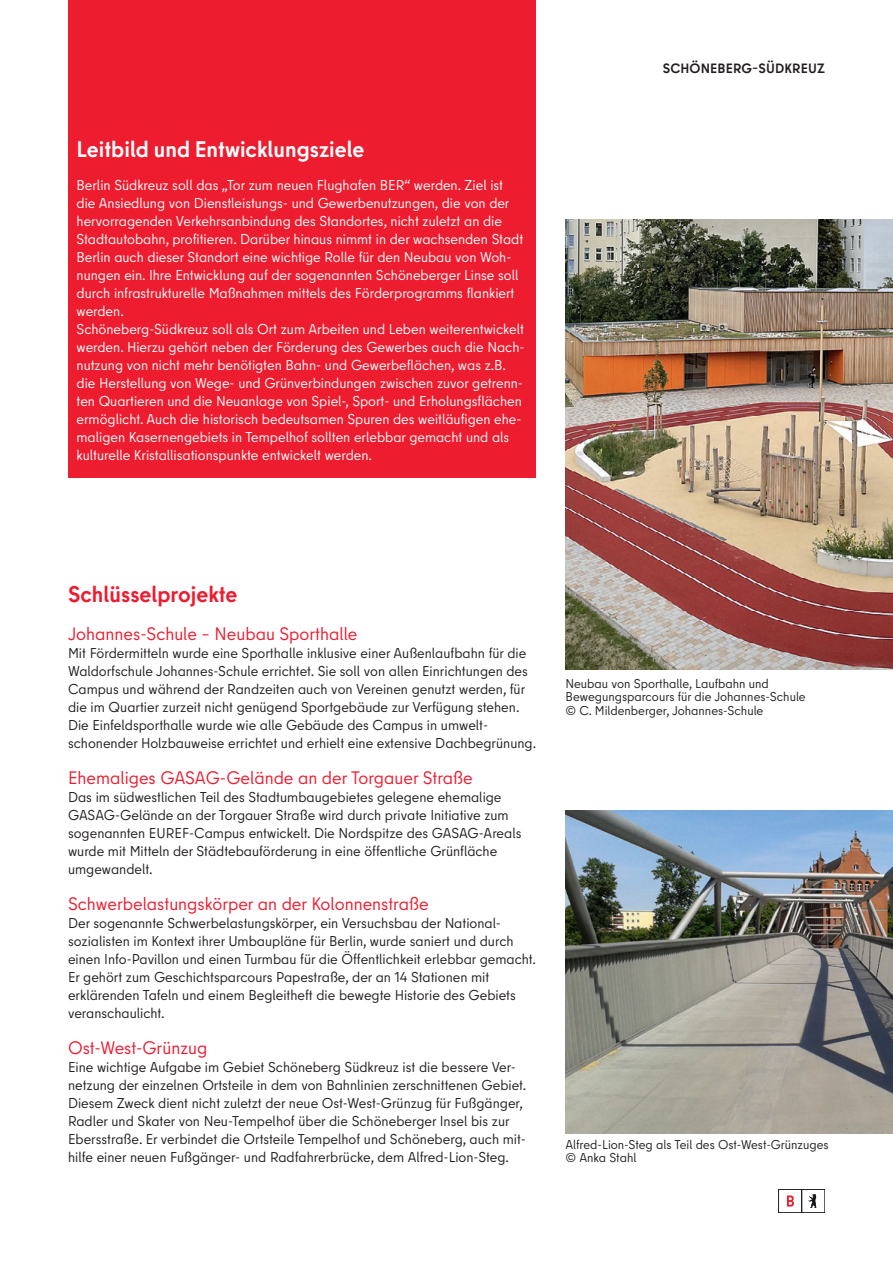
<style>
.page{position:relative;width:893px;height:1263px;background:#fff}
.page>*{position:absolute;margin:0;border:0;box-sizing:border-box;transform-origin:0 0}
.p-Leitbild{font:700 22.5px "Berlin Type";color:#fff}
.p-Charakt-Schluessel{font:700 22.5px "Berlin Type";color:#ed1c2f}
.p-Spalten-ZÜ{font:18px "Berlin Type";color:#ed1c2f}
.p-Spaltentext{font:14.25px/18px "Berlin Type";color:#231f20}
.P-im-Kasten-leitbild{font:14.25px/18px "Berlin Type";color:#fff}
.t1{font:700 13.5px "Berlin Type";letter-spacing:.01em;color:#231f20}
.p-bildunter-1sp-einzug{font:12.75px/13.5px "Berlin Type";color:#231f20}
</style>
<div class="page">
<svg style="left:778px;top:1189px;width:47px;height:23px"></svg>
<div style="left:68px;top:0;width:468px;height:219px;background:#ed1c2f"></div>
<div style="left:68px;top:167px;width:468px;height:311px;background:#ed1c2f"></div>
<img style="left:566px;top:219px;width:327px;height:451px">
<img style="left:566px;top:810px;width:327px;height:323px">
<p class="p-Leitbild" style="left:77px;top:135px;width:290px">Leitbild und Entwicklungsziele</p>
<p class="P-im-Kasten-leitbild" style="left:77px;top:176px;width:449px">Berlin Südkreuz soll das „Tor zum neuen Flughafen BER“ werden. Ziel ist die Ansiedlung von Dienstleistungs- und Gewerbenutzungen, die von der hervorragenden Verkehrsanbindung des Standortes, nicht zuletzt an die Stadtautobahn, profitieren. Darüber hinaus nimmt in der wachsenden Stadt Berlin auch dieser Standort eine wichtige Rolle für den Neubau von Woh&shy;nungen ein. Ihre Entwicklung auf der sogenannten Schöneberger Linse soll durch infrastrukturelle Maßnahmen mittels des Förderprogramms flankiert werden.<br>Schöneberg-Südkreuz soll als Ort zum Arbeiten und Leben weiterentwickelt werden. Hierzu gehört neben der Förderung des Gewerbes auch die Nach&shy;nutzung von nicht mehr benötigten Bahn- und Gewerbeflächen, was z.B. die Herstellung von Wege- und Grünverbindungen zwischen zuvor getrenn&shy;ten Quartieren und die Neuanlage von Spiel-, Sport- und Erholungsflächen ermöglicht. Auch die historisch bedeutsamen Spuren des weitläufigen ehe&shy;maligen Kasernengebiets in Tempelhof sollten erlebbar gemacht und als kulturelle Kristallisationspunkte entwickelt werden.</p>
<p class="t1" style="left:663px;top:59px;width:164px">SCHÖNEBERG–SÜDKREUZ</p>
<p class="p-Charakt-Schluessel" style="left:68px;top:580px;width:171px">Schlüsselprojekte</p>
<p class="p-Spalten-ZÜ" style="left:68px;top:623px;width:291px">Johannes-Schule – Neubau Sporthalle</p>
<p class="p-Spaltentext" style="left:68px;top:644px;width:470px">Mit Fördermitteln wurde eine Sporthalle inklusive einer Außenlaufbahn für die Waldorfschule Johannes-Schule errichtet. Sie soll von allen Einrichtungen des Campus und während der Randzeiten auch von Vereinen genutzt werden, für die im Quartier zurzeit nicht genügend Sportgebäude zur Verfügung stehen.<br>Die Einfeldsporthalle wurde wie alle Gebäude des Campus in umwelt&shy;schonender Holzbauweise errichtet und erhielt eine extensive Dachbegrünung.</p>
<p class="p-Spalten-ZÜ" style="left:68px;top:767px;width:406px">Ehemaliges GASAG-Gelände an der Torgauer Straße</p>
<p class="p-Spaltentext" style="left:68px;top:788px;width:455px">Das im südwestlichen Teil des Stadtumbaugebietes gelegene ehemalige GASAG-Gelände an der Torgauer Straße wird durch private Initiative zum sogenannten EUREF-Campus entwickelt. Die Nordspitze des GASAG-Areals wurde mit Mitteln der Städtebauförderung in eine öffentliche Grünfläche umgewandelt.</p>
<p class="p-Spalten-ZÜ" style="left:68px;top:893px;width:362px">Schwerbelastungskörper an der Kolonnenstraße</p>
<p class="p-Spaltentext" style="left:68px;top:914px;width:469px">Der sogenannte Schwerbelastungskörper, ein Versuchsbau der National&shy;sozialisten im Kontext ihrer Umbaupläne für Berlin, wurde saniert und durch einen Info-Pavillon und einen Turmbau für die Öffentlichkeit erlebbar gemacht.<br>Er gehört zum Geschichtsparcours Papestraße, der an 14 Stationen mit erklärenden Tafeln und einem Begleitheft die bewegte Historie des Gebiets veranschaulicht.</p>
<p class="p-Spalten-ZÜ" style="left:68px;top:1037px;width:141px">Ost-West-Grünzug</p>
<p class="p-Spaltentext" style="left:68px;top:1058px;width:460px">Eine wichtige Aufgabe im Gebiet Schöneberg Südkreuz ist die bessere Ver&shy;netzung der einzelnen Ortsteile in dem von Bahnlinien zerschnittenen Gebiet.<br>Diesem Zweck dient nicht zuletzt der neue Ost-West-Grünzug für Fußgänger, Radler und Skater von Neu-Tempelhof über die Schöneberger Insel bis zur Ebersstraße. Er verbindet die Ortsteile Tempelhof und Schöneberg, auch mit&shy;hilfe einer neuen Fußgänger- und Radfahrerbrücke, dem Alfred-Lion-Steg.</p>
<p class="p-bildunter-1sp-einzug" style="left:566px;top:676px;width:242px">Neubau von Sporthalle, Laufbahn und<br>Bewegungsparcours für die Johannes-Schule © C. Mildenberger, Johannes-Schule</p>
<p class="p-bildunter-1sp-einzug" style="left:565px;top:1137px;width:265px">Alfred-Lion-Steg als Teil des Ost-West-Grünzuges © Anka Stahl</p>
</div>
